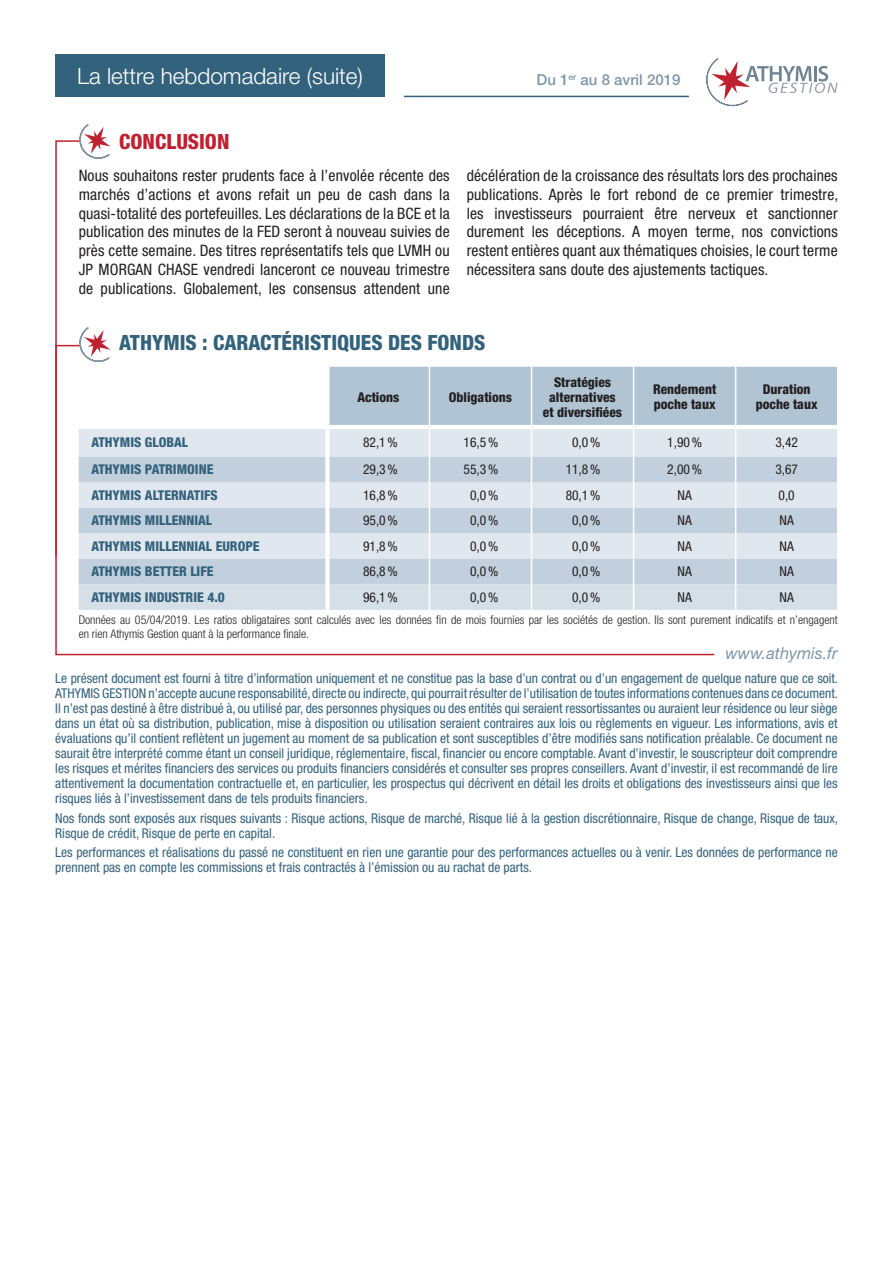
<style>
.page{position:relative;width:893px;height:1263px;background:#fff}
.page>*{position:absolute;margin:0;border:0;box-sizing:border-box;transform-origin:0 0}
.t1{font:300 22.5px "Helvetica Neue LT Std";color:#fff}
.titre_gras_bleu{font:800 condensed 21px "Helvetica Neue LT Std";color:#33627d}
.titre_gras_rouge{font:800 condensed 21px "Helvetica Neue LT Std";color:#c02131}
.site__web_athymis{font:italic 16.5px "Helvetica Neue LT Std";color:#8097a8}
.paragraphe{font:condensed 15.75px/18.8px "Helvetica Neue LT Std";letter-spacing:.01em;color:#231f20;text-align:justify}
.date{font:500 15px "Helvetica Neue LT Std";color:#8097a8}
.disclaimer{font:condensed 13.5px/15px "Helvetica Neue LT Std";color:#33627d}
._2-interieur_tableau{font:condensed 13.5px "Helvetica Neue LT Std";color:#231f20}
.texte_bleu_tableau{font:800 condensed 13.5px "Helvetica Neue LT Std";color:#33627d}
.texte_gras_tableau{font:800 condensed 13.5px/15px "Helvetica Neue LT Std";color:#231f20}
.bandeau_donnèes{font:300 condensed 12px/13.5px "Helvetica Neue LT Std";color:#231f20}
</style>
<div class="page">
<div style="left:55px;top:54px;width:330px;height:43px;background:#33627d"></div>
<hr style="left:404px;top:96px;width:285px;height:1px;background:#33627d">
<svg style="left:706px;top:58px;width:132px;height:49px"></svg>
<div style="left:750px;top:94px;width:90px;height:14px;background:#fff"></div>
<svg style="left:55px;top:610px;width:660px;height:46px"></svg>
<svg style="left:55px;top:124px;width:783px;height:486px"></svg>
<h1 class="t1" style="left:77px;top:62px;width:287px">La lettre hebdomadaire (suite)</h1>
<p class="date" style="left:536px;top:71px;width:145px">Du 1<sup>er</sup> au 8 avril 2019</p>
<p class="titre_gras_rouge" style="left:119px;top:128px;width:112px">CONCLUSION</p>
<p class="paragraphe" style="left:79px;top:166px;width:373px">Nous souhaitons rester prudents face à l’envolée récente des marchés d’actions et avons refait un peu de cash dans la quasi-totalité des portefeuilles. Les déclarations de la BCE et la publication des minutes de la FED seront à nouveau suivies de près cette semaine. Des titres représentatifs tels que LVMH ou JP MORGAN CHASE vendredi lanceront ce nouveau trimestre de publications. Globalement, les consensus attendent une</p>
<p class="paragraphe" style="left:467px;top:166px;width:373px">décélération de la croissance des résultats lors des prochaines publications. Après le fort rebond de ce premier trimestre, les investisseurs pourraient être nerveux et sanctionner durement les déceptions. A moyen terme, nos convictions restent entières quant aux thématiques choisies, le court terme nécessitera sans doute des ajustements tactiques.</p>
<p class="titre_gras_bleu" style="left:119px;top:329px;width:368px">ATHYMIS : CARACTÉRISTIQUES DES FONDS</p>
<p class="texte_gras_tableau" style="left:357px;top:389px;width:44px">Actions</p>
<p class="texte_gras_tableau" style="left:449px;top:389px;width:65px">Obligations</p>
<p class="texte_gras_tableau" style="left:554px;top:374px;width:59px">Stratégies</p>
<p class="texte_gras_tableau" style="left:549px;top:389px;width:68px">alternatives</p>
<p class="texte_gras_tableau" style="left:543px;top:404px;width:81px">et diversifiées</p>
<p class="texte_gras_tableau" style="left:653px;top:382px;width:65px">Rendement poche taux</p>
<p class="texte_gras_tableau" style="left:756px;top:382px;width:63px;text-align:center">Duration poche taux</p>
<p class="texte_bleu_tableau" style="left:91px;top:433px;width:98px">ATHYMIS GLOBAL</p>
<p class="_2-interieur_tableau" style="left:363px;top:434px;width:36px">82,1%</p>
<p class="_2-interieur_tableau" style="left:464px;top:434px;width:36px">16,5%</p>
<p class="_2-interieur_tableau" style="left:572px;top:434px;width:30px">0,0%</p>
<p class="_2-interieur_tableau" style="left:667px;top:434px;width:36px">1,90%</p>
<p class="_2-interieur_tableau" style="left:775px;top:434px;width:24px">3,42</p>
<p class="texte_bleu_tableau" style="left:91px;top:461px;width:123px">ATHYMIS PATRIMOINE</p>
<p class="_2-interieur_tableau" style="left:363px;top:462px;width:36px">29,3%</p>
<p class="_2-interieur_tableau" style="left:464px;top:462px;width:36px">55,3%</p>
<p class="_2-interieur_tableau" style="left:566px;top:462px;width:36px">11,8%</p>
<p class="_2-interieur_tableau" style="left:667px;top:462px;width:36px">2,00%</p>
<p class="_2-interieur_tableau" style="left:775px;top:462px;width:24px">3,67</p>
<p class="texte_bleu_tableau" style="left:91px;top:487px;width:128px">ATHYMIS ALTERNATIFS</p>
<p class="_2-interieur_tableau" style="left:363px;top:487px;width:36px">16,8%</p>
<p class="_2-interieur_tableau" style="left:470px;top:487px;width:30px">0,0%</p>
<p class="_2-interieur_tableau" style="left:566px;top:487px;width:36px">80,1%</p>
<p class="_2-interieur_tableau" style="left:677px;top:487px;width:16px">NA</p>
<p class="_2-interieur_tableau" style="left:779px;top:487px;width:18px">0,0</p>
<p class="texte_bleu_tableau" style="left:91px;top:512px;width:122px">ATHYMIS MILLENNIAL</p>
<p class="_2-interieur_tableau" style="left:363px;top:513px;width:36px">95,0%</p>
<p class="_2-interieur_tableau" style="left:470px;top:513px;width:30px">0,0%</p>
<p class="_2-interieur_tableau" style="left:572px;top:513px;width:30px">0,0%</p>
<p class="_2-interieur_tableau" style="left:677px;top:513px;width:16px">NA</p>
<p class="_2-interieur_tableau" style="left:779px;top:513px;width:16px">NA</p>
<p class="texte_bleu_tableau" style="left:91px;top:538px;width:170px">ATHYMIS MILLENNIAL EUROPE</p>
<p class="_2-interieur_tableau" style="left:363px;top:538px;width:36px">91,8%</p>
<p class="_2-interieur_tableau" style="left:470px;top:538px;width:30px">0,0%</p>
<p class="_2-interieur_tableau" style="left:572px;top:538px;width:30px">0,0%</p>
<p class="_2-interieur_tableau" style="left:677px;top:538px;width:16px">NA</p>
<p class="_2-interieur_tableau" style="left:779px;top:538px;width:16px">NA</p>
<p class="texte_bleu_tableau" style="left:91px;top:563px;width:124px">ATHYMIS BETTER LIFE</p>
<p class="_2-interieur_tableau" style="left:363px;top:564px;width:36px">86,8%</p>
<p class="_2-interieur_tableau" style="left:470px;top:564px;width:30px">0,0%</p>
<p class="_2-interieur_tableau" style="left:572px;top:564px;width:30px">0,0%</p>
<p class="_2-interieur_tableau" style="left:677px;top:564px;width:16px">NA</p>
<p class="_2-interieur_tableau" style="left:779px;top:564px;width:16px">NA</p>
<p class="texte_bleu_tableau" style="left:91px;top:589px;width:135px">ATHYMIS INDUSTRIE 4.0</p>
<p class="_2-interieur_tableau" style="left:363px;top:589px;width:36px">96,1%</p>
<p class="_2-interieur_tableau" style="left:470px;top:589px;width:30px">0,0%</p>
<p class="_2-interieur_tableau" style="left:572px;top:589px;width:30px">0,0%</p>
<p class="_2-interieur_tableau" style="left:677px;top:589px;width:16px">NA</p>
<p class="_2-interieur_tableau" style="left:779px;top:589px;width:16px">NA</p>
<p class="bandeau_donnèes" style="left:79px;top:613px;width:760px">Données au 05/04/2019. Les ratios obligataires sont calculés avec les données fin de mois fournies par les sociétés de gestion. Ils sont purement indicatifs et n’engagent en rien Athymis Gestion quant à la performance finale.</p>
<p class="site__web_athymis" style="left:725px;top:643px;width:114px">www.athymis.fr</p>
<p class="disclaimer" style="left:55px;top:671px;width:784px;text-align:justify">Le présent document est fourni à titre d’information uniquement et ne constitue pas la base d’un contrat ou d’un engagement de quelque nature que ce soit.<br>ATHYMIS GESTION n’accepte aucune responsabilité, directe ou indirecte, qui pourrait résulter de l’utilisation de toutes informations contenues dans ce document.<br>Il n’est pas destiné à être distribué à, ou utilisé par, des personnes physiques ou des entités qui seraient ressortissantes ou auraient leur résidence ou leur siège dans un état où sa distribution, publication, mise à disposition ou utilisation seraient contraires aux lois ou règlements en vigueur. Les informations, avis et évaluations qu’il contient reflètent un jugement au moment de sa publication et sont susceptibles d’être modifiés sans notification préalable. Ce document ne saurait être interprété comme étant un conseil juridique, réglementaire, fiscal, financier ou encore comptable. Avant d’investir, le souscripteur doit comprendre les risques et mérites financiers des services ou produits financiers considérés et consulter ses propres conseillers. Avant d’investir, il est recommandé de lire attentivement la documentation contractuelle et, en particulier, les prospectus qui décrivent en détail les droits et obligations des investisseurs ainsi que les risques liés à l’investissement dans de tels produits financiers.</p>
<p class="disclaimer" style="left:55px;top:810px;width:784px">Nos fonds sont exposés aux risques suivants : Risque actions, Risque de marché, Risque lié à la gestion discrétionnaire, Risque de change, Risque de taux,<br>Risque de crédit, Risque de perte en capital.</p>
<p class="disclaimer" style="left:55px;top:845px;width:784px">Les performances et réalisations du passé ne constituent en rien une garantie pour des performances actuelles ou à venir. Les données de performance ne prennent pas en compte les commissions et frais contractés à l’émission ou au rachat de parts.</p>
</div>
